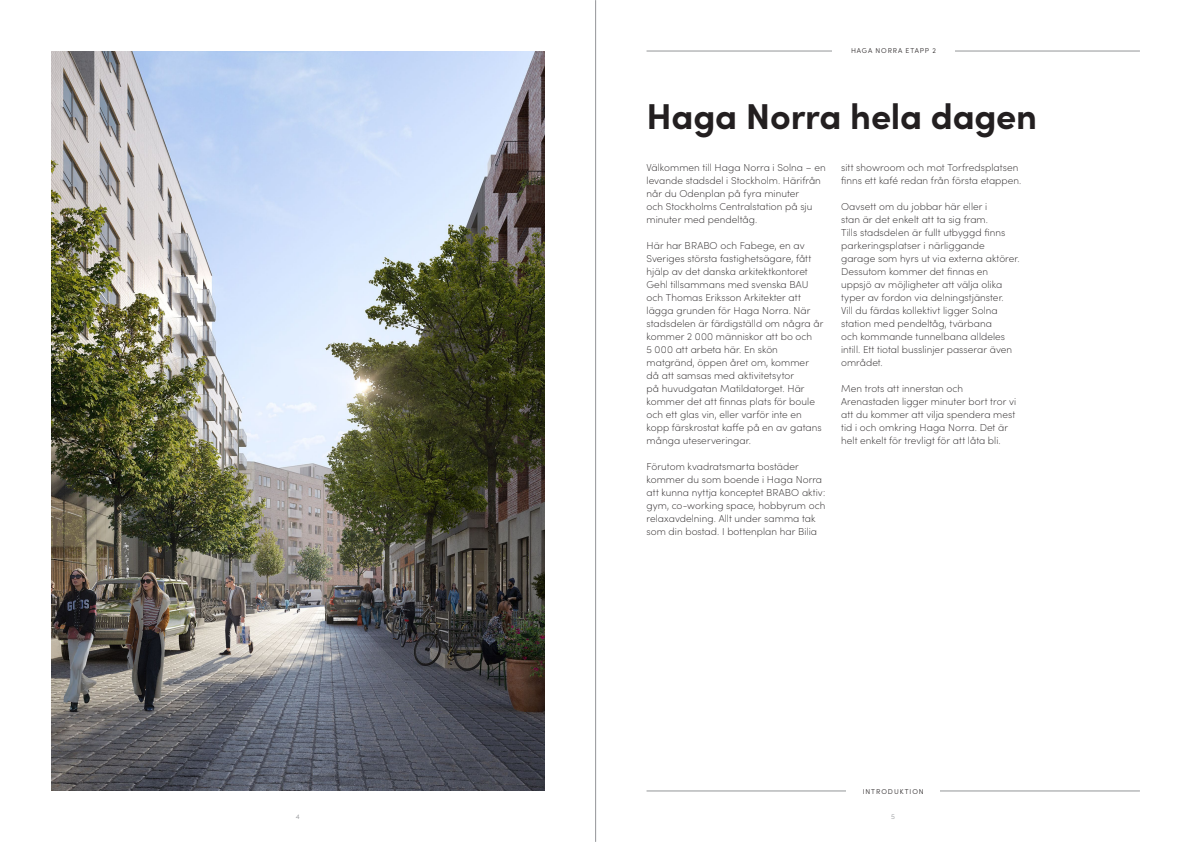
<style>
.page{position:relative;width:1191px;height:842px;background:#fff}
.page>*{position:absolute;margin:0;border:0;box-sizing:border-box;transform-origin:0 0}
.Headline_36pt_Bold{font:700 36px "Sofia Pro";letter-spacing:-.01em;color:#231f20}
.Body{font:200 10px/13px "Sofia Pro";letter-spacing:.005em;color:#231f20}
.Body-2{font:300 7px "Sofia Pro";letter-spacing:.135em;color:#231f20}
.t1{font:300 7px "Sofia Pro";color:#939598}
</style>
<div class="page">
<img style="left:51px;top:51px;width:493px;height:740px">
<hr style="left:595px;top:0;width:1px;height:842px;background:#939598">
<hr style="left:646px;top:51px;width:494px;height:1px;background:#939598">
<div style="left:832px;top:48px;width:122px;height:5px;background:#fff"></div>
<hr style="left:646px;top:791px;width:494px;height:1px;background:#939598">
<div style="left:846px;top:788px;width:94px;height:6px;background:#fff"></div>
<p class="Body-2" style="left:851px;top:46px;width:86px">HAGA NORRA ETAPP 2</p>
<p class="Headline_36pt_Bold" style="left:646px;top:89px;width:392px">Haga Norra hela dagen</p>
<p class="Body" style="left:646px;top:160px;width:181px">Välkommen till Haga Norra i Solna – en levande stadsdel i Stockholm. Härifrån når du Odenplan på fyra minuter<br>och Stockholms Centralstation på sju minuter med pendeltåg.</p>
<p class="Body" style="left:646px;top:238px;width:178px">Här har BRABO och Fabege, en av Sveriges största fastighetsägare, fått hjälp av det danska arkitektkontoret Gehl tillsammans med svenska BAU och Thomas Eriksson Arkitekter att lägga grunden för Haga Norra. När stadsdelen är färdigställd om några år kommer 2 000 människor att bo och<br>5 000 att arbeta här. En skön matgränd, öppen året om, kommer då att samsas med aktivitetsytor<br>på huvudgatan Matildatorget. Här kommer det att finnas plats för boule och ett glas vin, eller varför inte en kopp färskrostat kaffe på en av gatans många uteserveringar.</p>
<p class="Body" style="left:646px;top:459px;width:180px">Förutom kvadratsmarta bostäder kommer du som boende i Haga Norra att kunna nyttja konceptet BRABO aktiv: gym, co-working space, hobbyrum och relaxavdelning. Allt under samma tak som din bostad. I bottenplan har Bilia</p>
<p class="Body" style="left:841px;top:160px;width:182px">sitt showroom och mot Torfredsplatsen finns ett kafé redan från första etappen.</p>
<p class="Body" style="left:841px;top:199px;width:180px">Oavsett om du jobbar här eller i<br>stan är det enkelt att ta sig fram.<br>Tills stadsdelen är fullt utbyggd finns parkeringsplatser i närliggande garage som hyrs ut via externa aktörer.<br>Dessutom kommer det finnas en uppsjö av möjligheter att välja olika typer av fordon via delningstjänster.<br>Vill du färdas kollektivt ligger Solna station med pendeltåg, tvärbana<br>och kommande tunnelbana alldeles intill. Ett tiotal busslinjer passerar även området.</p>
<p class="Body" style="left:841px;top:381px;width:177px">Men trots att innerstan och Arenastaden ligger minuter bort tror vi att du kommer att vilja spendera mest tid i och omkring Haga Norra. Det är helt enkelt för trevligt för att låta bli.</p>
<p class="Body-2" style="left:862px;top:786px;width:63px">INTRODUKTION</p>
<p class="t1" style="left:296px;top:811px;width:5px">4</p>
<p class="t1" style="left:891px;top:811px;width:5px">5</p>
</div>
